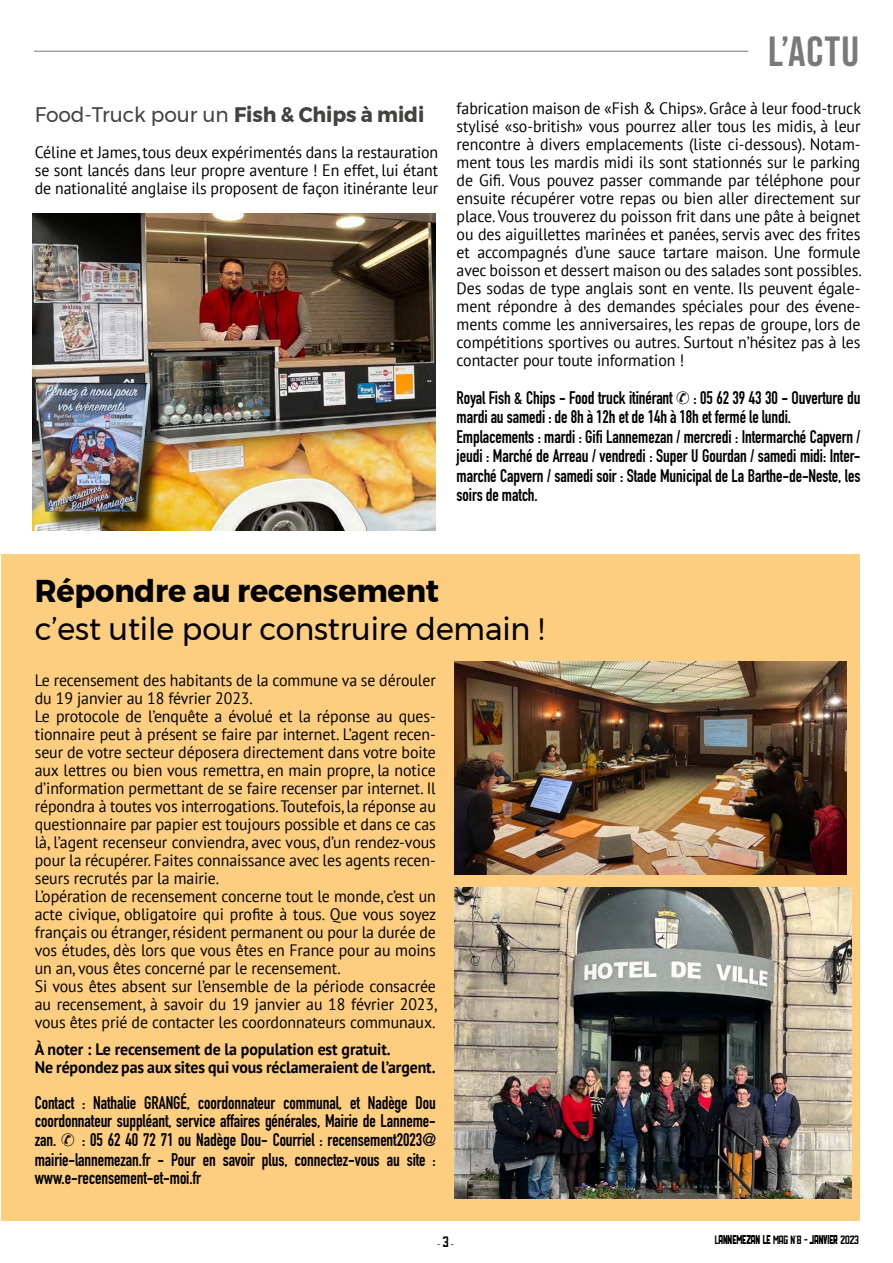
<style>
.page{position:relative;width:893px;height:1263px;background:#fff}
.page>*{position:absolute;margin:0;border:0;box-sizing:border-box;transform-origin:0 0}
.t1{font:42px "Bebas Neue";color:#797979;scale:1.04 1}
.t2{font:31.5px "Gontserrat";letter-spacing:-.005em;color:#000;scale:.96 1}
.t3{font:700 31.5px "Gontserrat";letter-spacing:-.005em;color:#000;scale:.96 1}
.t4{font:21px "Gontserrat";letter-spacing:-.005em;color:#424241;scale:.96 1}
.t5{font:700 18px/19.5px "DIN Condensed";letter-spacing:-.005em;color:#000;text-align:justify;scale:.96 1}
.t6{font:16.5px/18px "PT Sans";letter-spacing:-.005em;color:#000;text-align:justify;scale:.96 1}
.t7{font:700 16.5px/18px "PT Sans";letter-spacing:-.005em;color:#000;scale:.96 1}
.t8{font:12px "Hal Hal";letter-spacing:-.01em;color:#000;scale:.96 1}
.t9{font:9.75px "Avenir";color:#000;scale:.96 1}
.s1{font-weight:700}
.s2{font-family:"Hal Hal";font-size:15px}
</style>
<div class="page">
<div style="left:1px;top:554px;width:859px;height:666px;background:#fdcd80"></div>
<img style="left:455px;top:662px;width:391px;height:213px">
<img style="left:455px;top:887px;width:396px;height:312px">
<img style="left:33px;top:214px;width:403px;height:316px">
<div style="left:38px;top:385px;width:130px;height:145px;background:#000;opacity:.75"></div>
<img style="left:35px;top:383px;width:115px;height:129px">
<hr style="left:34px;top:51px;width:714px;height:1px;background:#797979">
<p class="t4" style="left:35px;top:99px;width:407px">Food-Truck pour un <span class="s1">Fish &amp; Chips à midi</span></p>
<p class="t6" style="left:35px;top:143px;width:422px">Céline et James, tous deux expérimentés dans la restauration se sont lancés dans leur propre aventure ! En effet, lui étant de nationalité anglaise ils proposent de façon itinérante leur</p>
<h1 class="t1" style="left:768px;top:27px;width:89px">L’ACTU</h1>
<p class="t6" style="left:457px;top:99px;width:423px">fabrication maison de «Fish &amp; Chips». Grâce à leur food-truck stylisé «so-british» vous pourrez aller tous les midis, à leur rencontre à divers emplacements (liste ci-dessous). Notam&shy;ment tous les mardis midi ils sont stationnés sur le parking de Gifi. Vous pouvez passer commande par téléphone pour ensuite récupérer votre repas ou bien aller directement sur place. Vous trouverez du poisson frit dans une pâte à beignet ou des aiguillettes marinées et panées, servis avec des frites et accompagnés d’une sauce tartare maison. Une formule avec boisson et dessert maison ou des salades sont possibles.<br>Des sodas de type anglais sont en vente. Ils peuvent égale&shy;ment répondre à des demandes spéciales pour des évene&shy;ments comme les anniversaires, les repas de groupe, lors de compétitions sportives ou autres. Surtout n’hésitez pas à les contacter pour toute information !</p>
<p class="t5" style="left:457px;top:388px;width:422px;text-align:left">Royal Fish &amp; Chips - Food truck itinérant : 05 62 39 43 30 - Ouverture du mardi au samedi : de 8h à 12h et de 14h à 18h et fermé le lundi.<br>Emplacements : mardi : Gifi Lannemezan / mercredi : Intermarché Capvern / jeudi : Marché de Arreau / vendredi : Super U Gourdan / samedi midi: Inter&shy;marché Capvern / samedi soir : Stade Municipal de La Barthe-de-Neste, les soirs de match.</p>
<h2 class="t3" style="left:35px;top:565px;width:423px">Répondre au recensement</h2>
<h2 class="t2" style="left:35px;top:604px;width:532px">c’est utile pour construire demain !</h2>
<p class="t6" style="left:35px;top:671px;width:421px;text-align:left">Le recensement des habitants de la commune va se dérouler du 19 janvier au 18 février 2023.<br>Le protocole de l’enquête a évolué et la réponse au ques&shy;tionnaire peut à présent se faire par internet. L’agent recen&shy;seur de votre secteur déposera directement dans votre boite aux lettres ou bien vous remettra, en main propre, la notice d’information permettant de se faire recenser par internet. Il répondra à toutes vos interrogations. Toutefois, la réponse au questionnaire par papier est toujours possible et dans ce cas là, l’agent recenseur conviendra, avec vous, d’un rendez-vous pour la récupérer. Faites connaissance avec les agents recen&shy;seurs recrutés par la mairie.<br>L’opération de recensement concerne tout le monde, c’est un acte civique, obligatoire qui profite à tous. Que vous soyez français ou étranger, résident permanent ou pour la durée de vos études, dès lors que vous êtes en France pour au moins un an, vous êtes concerné par le recensement.<br>Si vous êtes absent sur l’ensemble de la période consacrée au recensement, à savoir du 19 janvier au 18 février 2023, vous êtes prié de contacter les coordonnateurs communaux.</p>
<p class="t7" style="left:35px;top:1039px;width:419px">À noter : Le recensement de la population est gratuit.<br>Ne répondez pas aux sites qui vous réclameraient de l’argent.</p>
<p class="t5" style="left:35px;top:1093px;width:419px;line-height:18.8px">Contact : Nathalie GRANGÉ, coordonnateur communal, et Nadège Dou coordonnateur suppléant, service affaires générales, Mairie de Lanneme&shy;zan.</p>
<p class="t5" style="left:35px;top:1130px;width:419px;line-height:18.8px;text-indent:47px">: 05 62 40 72 71 ou Nadège Dou- Courriel : recensement2023@ mairie-lannemezan.fr - Pour en savoir plus, connectez-vous au site : www.e-recensement-et-moi.fr</p>
<p class="t9" style="left:437px;top:1237px;width:19px">- <span class="s2">3</span>-</p>
<p class="t8" style="left:715px;top:1234px;width:152px">LANNEMEZAN LE MAG N°8 - JANVIER 2023</p>
</div>
